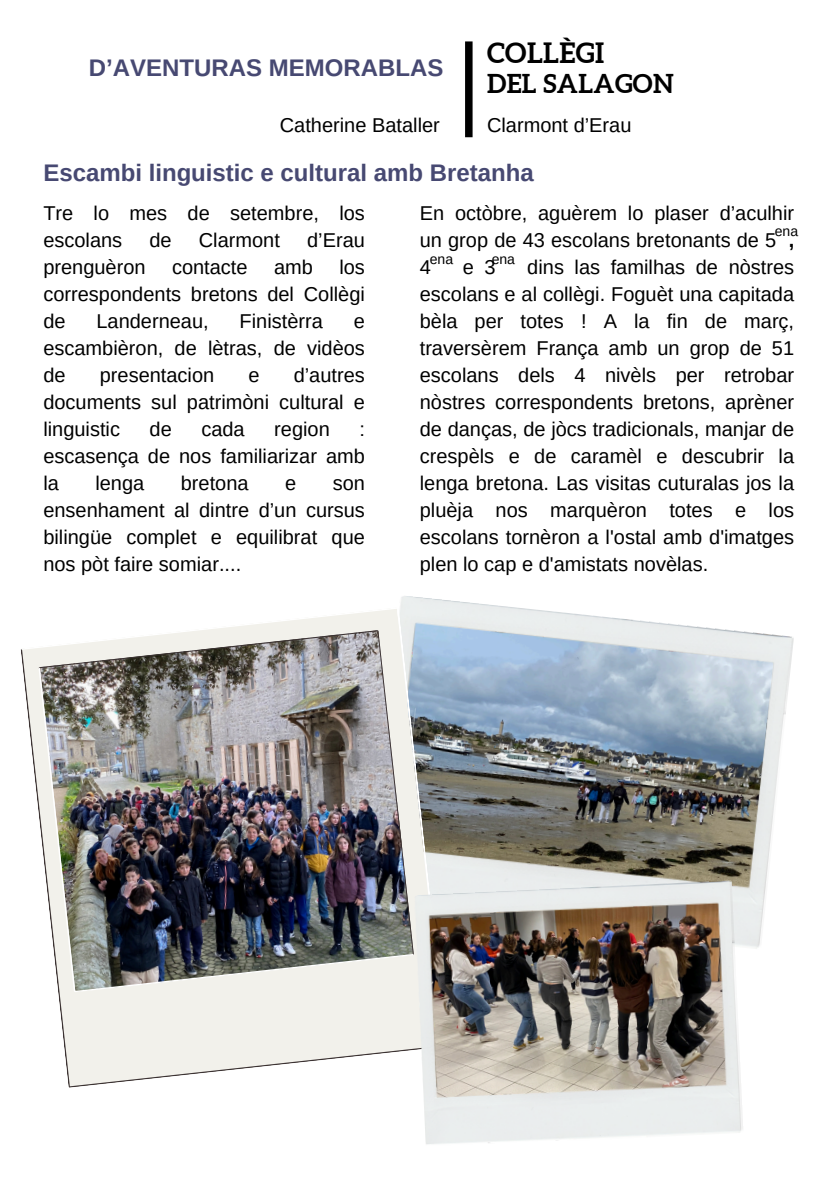
<style>
.page{position:relative;width:839px;height:1191px;background:#fff}
.page>*{position:absolute;margin:0;border:0;box-sizing:border-box;transform-origin:0 0}
.t1{font:700 28px "Aleo";letter-spacing:.015em;color:#000}
.t2{font:700 26px "Aleo";letter-spacing:.015em;color:#000}
.t3{font:700 24px "Arimo";color:#474972}
.t4{font:20px/27px "Arimo";color:#000;text-align:justify}
.t5{font:14px "Arimo";color:#000}
.s1{font-weight:700}
</style>
<div class="page">
<div style="left:465px;top:41px;width:7px;height:96px;background:#000"></div>
<img style="left:400px;top:596px;width:394px;height:353px">
<svg style="left:64px;top:1046px;width:350px;height:42px;fill:#f2f1eb"></svg>
<img style="left:21px;top:607px;width:425px;height:439px">
<img style="left:414px;top:880px;width:329px;height:264px">
<h2 class="t3" style="left:89px;top:54px;width:356px">D’AVENTURAS MEMORABLAS</h2>
<h3 class="t1" style="left:487px;top:36px;width:119px">COLLÈGI</h3>
<h3 class="t2" style="left:487px;top:68px;width:188px">DEL SALAGON</h3>
<p class="t4" style="left:280px;top:111px;width:162px">Catherine Bataller</p>
<h3 class="t4" style="left:487px;top:111px;width:146px">Clarmont d’Erau</h3>
<p class="t3" style="left:43px;top:159px;width:492px">Escambi linguistic e cultural amb Bretanha</p>
<p class="t4" style="left:43px;top:199px;width:323px">Tre lo mes de setembre, los escolans</p>
<p class="t4" style="left:420px;top:199px;width:376px">En octòbre, aguèrem lo plaser d’aculhir un grop de 43 escolans bretonants de 5 <span class="s1">, </span>4</p>
<p class="t5" style="left:774px;top:224px;width:25px">ena</p>
<p class="t4" style="left:149px;top:226px;width:24px">de</p>
<p class="t4" style="left:199px;top:226px;width:83px">Clarmont</p>
<p class="t4" style="left:307px;top:226px;width:59px">d’Erau</p>
<p class="t5" style="left:430px;top:251px;width:25px">ena</p>
<p class="t5" style="left:491px;top:251px;width:25px">ena</p>
<p class="t4" style="left:43px;top:253px;width:104px">prenguèron</p>
<p class="t4" style="left:172px;top:253px;width:77px">contacte</p>
<p class="t4" style="left:274px;top:253px;width:40px">amb</p>
<p class="t4" style="left:420px;top:253px;width:376px;text-indent:107px">dins las familhas de nòstres escolans e al collègi. Foguèt una capitada bèla per totes ! A la fin de març, traversèrem França amb un grop de 51 escolans dels 4 nivèls per retrobar nòstres correspondents bretons, aprèner de danças, de jòcs tradicionals, manjar de crespèls e de caramèl e descubrir la lenga bretona. Las visitas cuturalas jos la pluèja nos marquèron totes e los escolans tornèron a l'ostal amb d'imatges plen lo cap e d'amistats novèlas.</p>
<p class="t4" style="left:43px;top:253px;width:323px;text-indent:296px">los correspondents bretons del Collègi de</p>
<p class="t4" style="left:462px;top:253px;width:34px">e 3</p>
<p class="t4" style="left:96px;top:307px;width:114px">Landerneau,</p>
<p class="t4" style="left:239px;top:307px;width:85px">Finistèrra</p>
<p class="t4" style="left:43px;top:307px;width:323px;text-indent:310px">e escambièron, de lètras, de vidèos de</p>
<p class="t4" style="left:43px;top:361px;width:323px;text-indent:250px">d’autres documents sul patrimòni cultural e linguistic</p>
<p class="t4" style="left:100px;top:361px;width:116px">presentacion</p>
<p class="t4" style="left:248px;top:361px;width:13px">e</p>
<p class="t4" style="left:149px;top:415px;width:24px">de</p>
<p class="t4" style="left:201px;top:415px;width:45px">cada</p>
<p class="t4" style="left:274px;top:415px;width:57px">region</p>
<p class="t4" style="left:43px;top:415px;width:323px;text-indent:316px">: escasença de nos familiarizar amb la</p>
<p class="t4" style="left:95px;top:469px;width:50px">lenga</p>
<p class="t4" style="left:181px;top:469px;width:69px">bretona</p>
<p class="t4" style="left:285px;top:469px;width:13px">e</p>
<p class="t4" style="left:43px;top:469px;width:323px;text-indent:289px">son ensenhament al dintre d’un cursus bilingüe complet e equilibrat que nos pòt faire somiar....</p>
</div>
